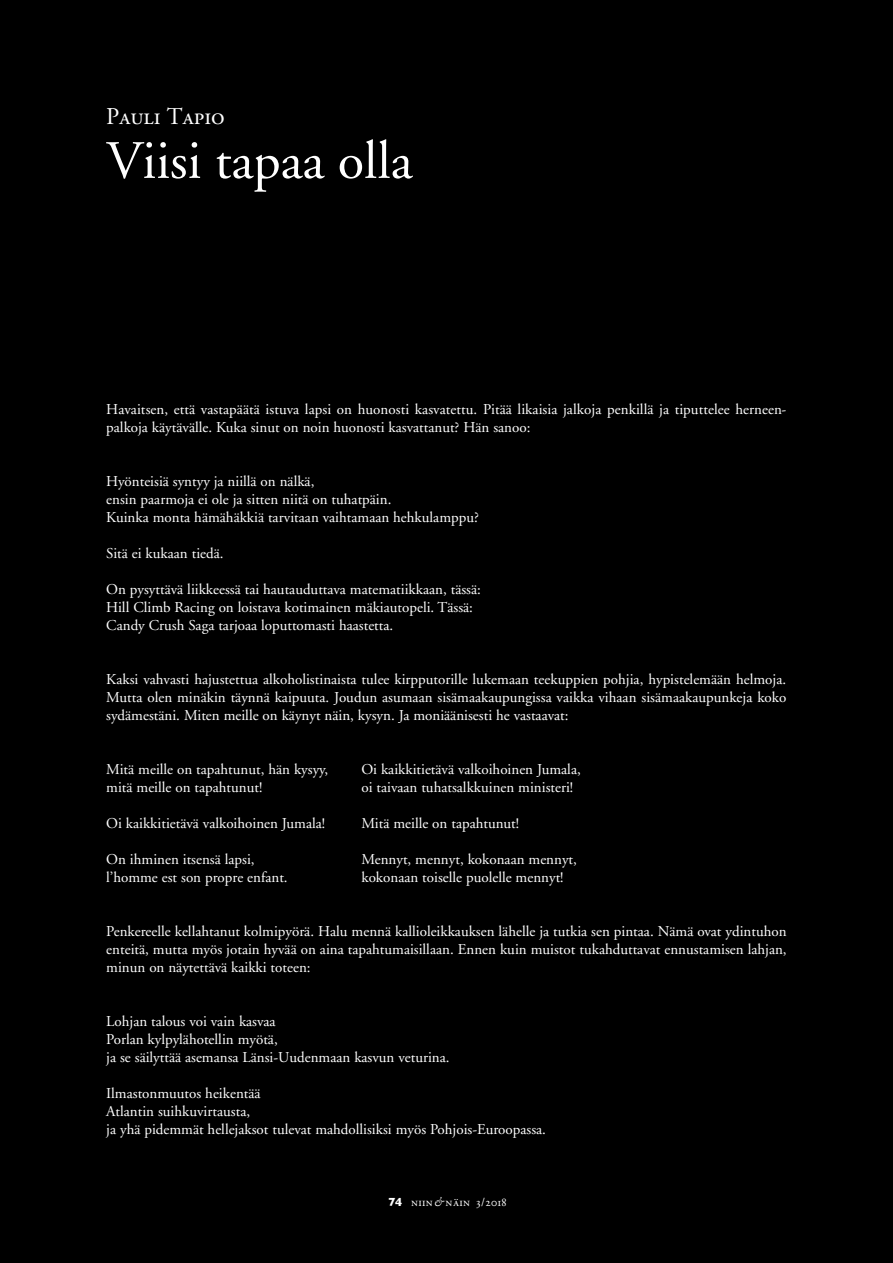
<style>
.page{position:relative;width:893px;height:1263px;background:#000}
.page>*{position:absolute;margin:0;border:0;box-sizing:border-box;transform-origin:0 0}
.t1{font:54px "Adobe Garamond";color:#fff}
.t2{font:24px "Adobe Garamond Regular SC";color:#fff}
.t3{font:15px/18px "Adobe Garamond";color:#fff}
.t4{font:12px "Adobe Garamond Regular SC";letter-spacing:.02em;color:#fff}
.s1{font-family:"Gill Sans";font-weight:700}
.s2{font-family:"Adobe Garamond";font-style:italic}
</style>
<div class="page">
<h2 class="t2" style="left:106px;top:107px;width:120px">Pauli Tapio</h2>
<h1 class="t1" style="left:106px;top:139px;width:308px">Viisi tapaa olla</h1>
<p class="t3" style="left:106px;top:402px;width:682px">Havaitsen, että vastapäätä istuva lapsi on huonosti kasvatettu. Pitää likaisia jalkoja penkillä ja tiputtelee herneen&shy;palkoja käytävälle. Kuka sinut on noin huonosti kasvattanut? Hän sanoo:</p>
<p class="t3" style="left:106px;top:474px;width:374px">Hyönteisiä syntyy ja niillä on nälkä,<br>ensin paarmoja ei ole ja sitten niitä on tuhatpäin.<br>Kuinka monta hämähäkkiä tarvitaan vaihtamaan hehkulamppu?</p>
<p class="t3" style="left:106px;top:546px;width:119px">Sitä ei kukaan tiedä.</p>
<p class="t3" style="left:106px;top:582px;width:376px">On pysyttävä liikkeessä tai hautauduttava matematiikkaan, tässä:<br>Hill Climb Racing on loistava kotimainen mäkiautopeli. Tässä:<br>Candy Crush Saga tarjoaa loputtomasti haastetta.</p>
<p class="t3" style="left:106px;top:672px;width:682px;text-align:justify">Kaksi vahvasti hajustettua alkoholistinaista tulee kirpputorille lukemaan teekuppien pohjia, hypistelemään helmoja.<br>Mutta olen minäkin täynnä kaipuuta. Joudun asumaan sisämaakaupungissa vaikka vihaan sisämaakaupunkeja koko sydämestäni. Miten meille on käynyt näin, kysyn. Ja moniäänisesti he vastaavat:</p>
<p class="t3" style="left:106px;top:762px;width:223px">Mitä meille on tapahtunut, hän kysyy,</p>
<p class="t3" style="left:361px;top:762px;width:221px">Oi kaikkitietävä valkoihoinen Jumala,</p>
<p class="t3" style="left:106px;top:780px;width:158px">mitä meille on tapahtunut!</p>
<p class="t3" style="left:361px;top:780px;width:213px">oi taivaan tuhatsalkkuinen ministeri!</p>
<p class="t3" style="left:106px;top:816px;width:220px">Oi kaikkitietävä valkoihoinen Jumala!</p>
<p class="t3" style="left:361px;top:816px;width:159px">Mitä meille on tapahtunut!</p>
<p class="t3" style="left:106px;top:852px;width:150px">On ihminen itsensä lapsi,</p>
<p class="t3" style="left:361px;top:852px;width:217px">Mennyt, mennyt, kokonaan mennyt,</p>
<p class="t3" style="left:106px;top:870px;width:183px">l’homme est son propre enfant.</p>
<p class="t3" style="left:361px;top:870px;width:204px">kokonaan toiselle puolelle mennyt!</p>
<p class="t3" style="left:106px;top:924px;width:682px;text-align:justify">Penkereelle kellahtanut kolmipyörä. Halu mennä kallioleikkauksen lähelle ja tutkia sen pintaa. Nämä ovat ydintuhon enteitä, mutta myös jotain hyvää on aina tapahtumaisillaan. Ennen kuin muistot tukahduttavat ennustamisen lahjan, minun on näytettävä kaikki toteen:</p>
<p class="t3" style="left:106px;top:1014px;width:345px">Lohjan talous voi vain kasvaa<br>Porlan kylpylähotellin myötä,<br>ja se säilyttää asemansa Länsi-Uudenmaan kasvun veturina.</p>
<p class="t3" style="left:106px;top:1086px;width:441px">Ilmastonmuutos heikentää<br>Atlantin suihkuvirtausta,<br>ja yhä pidemmät hellejaksot tulevat mahdollisiksi myös Pohjois-Euroopassa.</p>
<p class="t4" style="left:388px;top:1198px;width:120px"><span class="s1">74</span> niin <span class="s2">&amp;</span> näin 3/2018</p>
</div>
